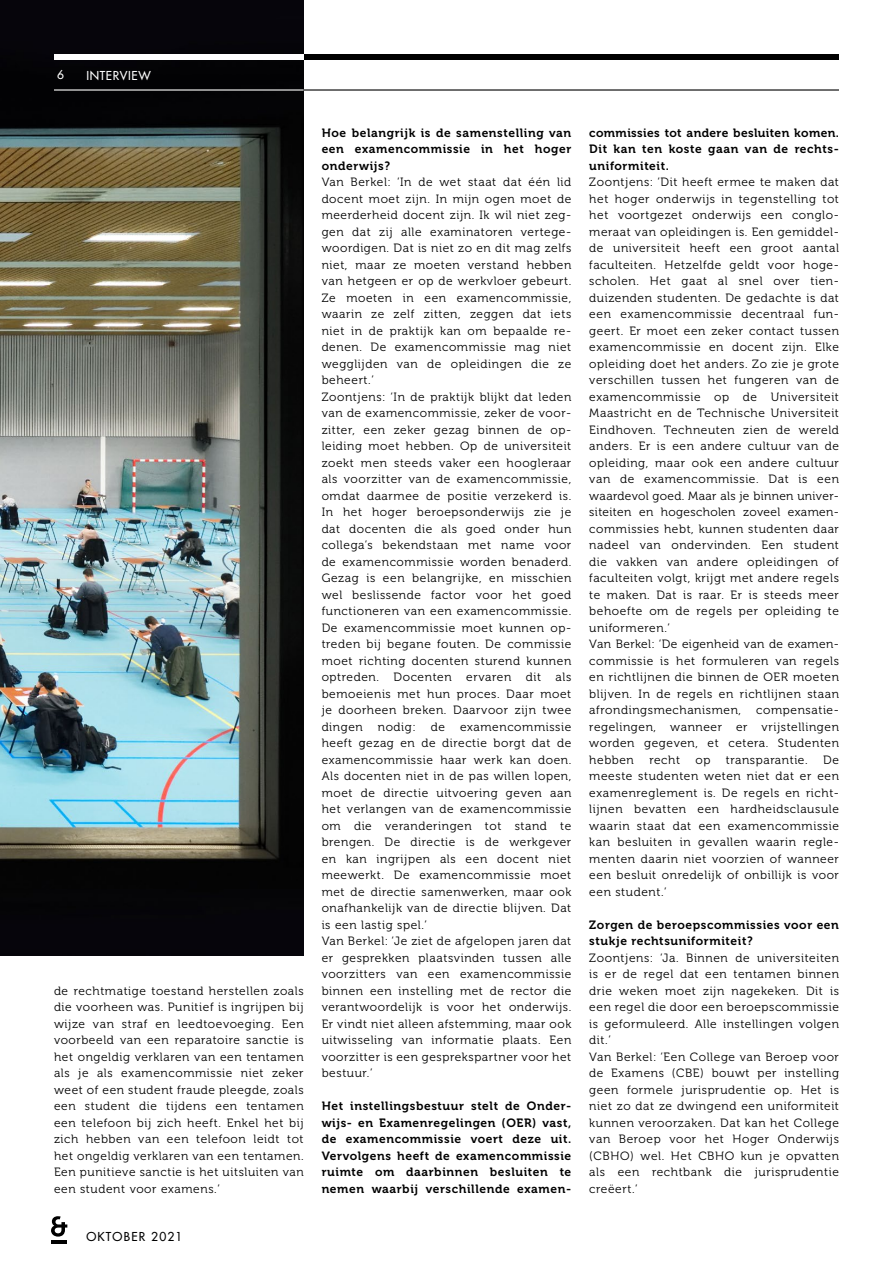
<style>
.page{position:relative;width:893px;height:1263px;background:#fff}
.page>*{position:absolute;margin:0;border:0;box-sizing:border-box;transform-origin:0 0}
.t1{font:12px/16.5px "Museo 300";letter-spacing:.05em;color:#000}
.t2{font:12px/16.5px "Museo 700";letter-spacing:.05em;color:#000;text-align:justify}
.t3{font:500 12px "Futura Std";letter-spacing:.1em;color:#000}
.t4{font:500 12px "Futura Std";letter-spacing:.05em;color:#fff}
</style>
<div class="page">
<img style="left:0;top:0;width:304px;height:956px">
<div style="left:54px;top:54px;width:785px;height:6px;background:#000"></div>
<hr style="left:54px;top:89px;width:785px;height:2px;background:#000">
<hr style="left:51px;top:1241px;width:15px;height:3px;background:#000">
<svg style="left:51px;top:1216px;width:16px;height:20px"></svg>
<div style="left:54px;top:54px;width:250px;height:6px;background:#fff"></div>
<hr style="left:54px;top:89px;width:250px;height:2px;background:#fff">
<p class="t4" style="left:57px;top:67px;width:8px">6</p>
<p class="t4" style="left:86px;top:68px;width:66px">INTERVIEW</p>
<p class="t1" style="left:54px;top:982px;width:251px;text-align:justify">de rechtmatige toestand herstellen zoals die voorheen was. Punitief is ingrijpen bij wijze van straf en leedtoevoeging. Een voorbeeld van een reparatoire sanctie is het ongeldig verklaren van een tentamen als je als examencommissie niet zeker weet of een student fraude pleegde, zoals een student die tijdens een tentamen een telefoon bij zich heeft. Enkel het bij zich hebben van een telefoon leidt tot het ongeldig verklaren van een tentamen.<br>Een punitieve sanctie is het uitsluiten van een student voor examens.’</p>
<p class="t3" style="left:86px;top:1229px;width:98px">OKTOBER 2021</p>
<p class="t2" style="left:322px;top:124px;width:251px">Hoe belangrijk is de samenstelling van een examencommissie in het hoger onderwijs?</p>
<p class="t1" style="left:322px;top:174px;width:251px">Van Berkel: ‘In de wet staat dat één lid docent moet zijn. In mijn ogen moet de meerderheid docent zijn. Ik wil niet zeg&shy;gen dat zij alle examinatoren vertege&shy;woordigen. Dat is niet zo en dit mag zelfs niet, maar ze moeten verstand hebben van hetgeen er op de werkvloer gebeurt.<br>Ze moeten in een examencommissie, waarin ze zelf zitten, zeggen dat iets niet in de praktijk kan om bepaalde re&shy;denen. De examencommissie mag niet wegglijden van de opleidingen die ze beheert.’<br>Zoontjens: ‘In de praktijk blijkt dat leden van de examencommissie, zeker de voor&shy;zitter, een zeker gezag binnen de op&shy;leiding moet hebben. Op de universiteit zoekt men steeds vaker een hoogleraar als voorzitter van de examencommissie, omdat daarmee de positie verzekerd is.<br>In het hoger beroepsonderwijs zie je dat docenten die als goed onder hun collega’s bekendstaan met name voor de examencommissie worden benaderd.<br>Gezag is een belangrijke, en misschien wel beslissende factor voor het goed functioneren van een examencommissie.<br>De examencommissie moet kunnen op&shy;treden bij begane fouten. De commissie moet richting docenten sturend kunnen optreden. Docenten ervaren dit als bemoeienis met hun proces. Daar moet je doorheen breken. Daarvoor zijn twee dingen nodig: de examencommissie heeft gezag en de directie borgt dat de examencommissie haar werk kan doen.<br>Als docenten niet in de pas willen lopen, moet de directie uitvoering geven aan het verlangen van de examencommissie om die veranderingen tot stand te brengen. De directie is de werkgever en kan ingrijpen als een docent niet meewerkt. De examencommissie moet met de directie samenwerken, maar ook onafhankelijk van de directie blijven. Dat is een lastig spel.’<br>Van Berkel: ‘Je ziet de afgelopen jaren dat er gesprekken plaatsvinden tussen alle voorzitters van een examencommissie binnen een instelling met de rector die verantwoordelijk is voor het onderwijs.<br>Er vindt niet alleen afstemming, maar ook uitwisseling van informatie plaats. Een voorzitter is een gesprekspartner voor het bestuur.’</p>
<p class="t2" style="left:322px;top:1098px;width:251px">Het instellingsbestuur stelt de Onder&shy;wijs- en Examenregelingen (OER) vast, de examencommissie voert deze uit.<br>Vervolgens heeft de examencommissie ruimte om daarbinnen besluiten te nemen waarbij verschillende examen-</p>
<p class="t2" style="left:589px;top:124px;width:251px">commissies tot andere besluiten komen.<br>Dit kan ten koste gaan van de rechts&shy;uniformiteit.</p>
<p class="t1" style="left:589px;top:174px;width:251px">Zoontjens: ‘Dit heeft ermee te maken dat het hoger onderwijs in tegenstelling tot het voortgezet onderwijs een conglo&shy;meraat van opleidingen is. Een gemiddel&shy;de universiteit heeft een groot aantal faculteiten. Hetzelfde geldt voor hoge&shy;scholen. Het gaat al snel over tien&shy;duizenden studenten. De gedachte is dat een examencommissie decentraal fun&shy;geert. Er moet een zeker contact tussen examencommissie en docent zijn. Elke opleiding doet het anders. Zo zie je grote verschillen tussen het fungeren van de examencommissie op de Universiteit Maastricht en de Technische Universiteit Eindhoven. Techneuten zien de wereld anders. Er is een andere cultuur van de opleiding, maar ook een andere cultuur van de examencommissie. Dat is een waardevol goed. Maar als je binnen univer&shy;siteiten en hogescholen zoveel examen&shy;commissies hebt, kunnen studenten daar nadeel van ondervinden. Een student die vakken van andere opleidingen of faculteiten volgt, krijgt met andere regels te maken. Dat is raar. Er is steeds meer behoefte om de regels per opleiding te uniformeren.’<br>Van Berkel: ‘De eigenheid van de examen&shy;commissie is het formuleren van regels en richtlijnen die binnen de OER moeten blijven. In de regels en richtlijnen staan afrondingsmechanismen,</p>
<p class="t1" style="left:589px;top:702px;width:251px;text-align:justify;text-indent:167px">compensatie&shy;regelingen, wanneer er vrijstellingen worden gegeven, et cetera. Studenten hebben</p>
<p class="t1" style="left:589px;top:751px;width:251px;text-align:justify;text-indent:234px">De meeste studenten weten niet dat er een examenreglement is. De regels en richt&shy;lijnen bevatten een hardheidsclausule waarin staat dat een examencommissie kan besluiten in gevallen waarin regle&shy;menten daarin niet voorzien of wanneer een besluit onredelijk of onbillijk is voor een student.’</p>
<p class="t2" style="left:589px;top:916px;width:251px">Zorgen de beroepscommissies voor een stukje rechtsuniformiteit?</p>
<p class="t1" style="left:589px;top:949px;width:251px">Zoontjens: ‘Ja. Binnen de universiteiten is er de regel dat een tentamen binnen drie weken moet zijn nagekeken. Dit is een regel die door een beroepscommissie is geformuleerd. Alle instellingen volgen dit.’<br>Van Berkel: ‘Een College van Beroep voor de Examens (CBE) bouwt per instelling geen formele jurisprudentie op. Het is niet zo dat ze dwingend een uniformiteit kunnen veroorzaken. Dat kan het College van Beroep voor het Hoger Onderwijs (CBHO) wel. Het CBHO kun je opvatten als een rechtbank die jurisprudentie creëert.’</p>
<p class="t1" style="left:649px;top:751px;width:32px">recht</p>
<p class="t1" style="left:695px;top:751px;width:16px">op</p>
<p class="t1" style="left:726px;top:751px;width:83px">transparantie.</p>
</div>
